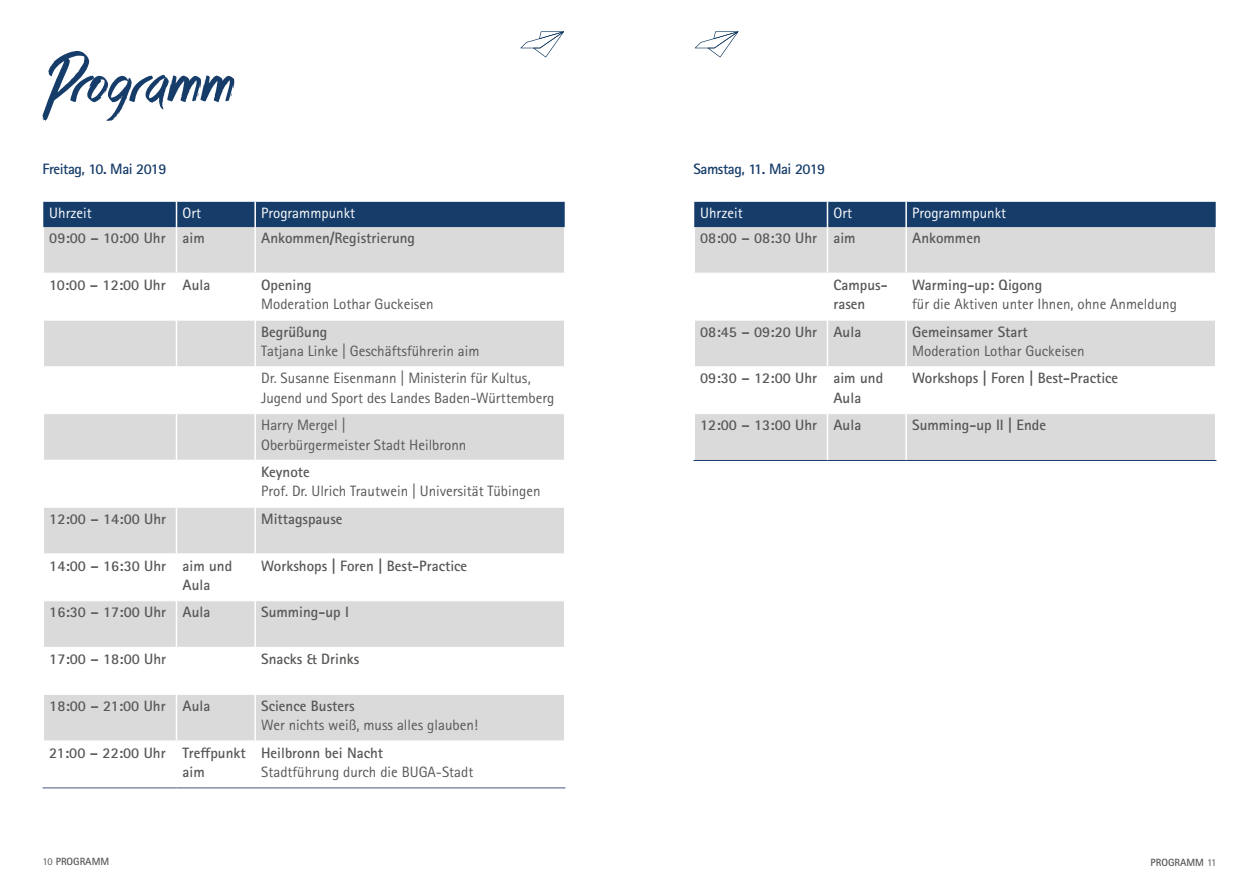
<style>
.page{position:relative;width:1259px;height:893px;background:#fff}
.page>*{position:absolute;margin:0;border:0;box-sizing:border-box;transform-origin:0 0}
.t1{font:52.5px "Morning Star";color:#163c69}
.t2{font:700 15px/19.5px "Rotis Sans Serif Pro";color:#575756}
.t3{font:15px/27.2px "Rotis Sans Serif Pro";color:#575756}
.t4{font:15px "Rotis Sans Serif Pro";color:#fff}
.t5{font:700 15px "Rotis Sans Serif Pro";letter-spacing:-.03em;color:#163c69}
.t6{font:700 10.5px "Rotis Sans Serif Pro";color:#575756}
.s1{font-weight:400}
</style>
<div class="page">
<svg style="left:520px;top:31px;width:44px;height:26px"></svg>
<svg style="left:695px;top:31px;width:43px;height:26px"></svg>
<svg style="left:44px;top:227px;width:520px;height:513px;fill:#dadada"></svg>
<div style="left:43px;top:202px;width:522px;height:25px;background:#163c69"></div>
<hr style="left:254px;top:202px;width:2px;height:25px;background:#fff">
<hr style="left:176px;top:227px;width:1px;height:46px;background:#fff">
<hr style="left:254px;top:227px;width:2px;height:46px;background:#fff">
<hr style="left:43px;top:273px;width:133px;height:1px;background:#fff">
<hr style="left:176px;top:273px;width:79px;height:1px;background:#fff">
<hr style="left:176px;top:274px;width:1px;height:46px;background:#fff">
<hr style="left:255px;top:273px;width:310px;height:1px;background:#fff">
<hr style="left:254px;top:274px;width:2px;height:46px;background:#fff">
<hr style="left:176px;top:320px;width:1px;height:46px;background:#fff">
<hr style="left:254px;top:320px;width:2px;height:46px;background:#fff">
<hr style="left:43px;top:366px;width:133px;height:2px;background:#fff">
<hr style="left:176px;top:366px;width:79px;height:2px;background:#fff">
<hr style="left:176px;top:368px;width:1px;height:45px;background:#fff">
<hr style="left:255px;top:366px;width:310px;height:2px;background:#fff">
<hr style="left:254px;top:368px;width:2px;height:45px;background:#fff">
<hr style="left:176px;top:414px;width:1px;height:46px;background:#fff">
<hr style="left:254px;top:414px;width:2px;height:46px;background:#fff">
<hr style="left:43px;top:460px;width:133px;height:1px;background:#fff">
<hr style="left:176px;top:460px;width:79px;height:1px;background:#fff">
<hr style="left:176px;top:461px;width:1px;height:46px;background:#fff">
<hr style="left:255px;top:460px;width:310px;height:1px;background:#fff">
<hr style="left:254px;top:461px;width:2px;height:46px;background:#fff">
<hr style="left:176px;top:507px;width:1px;height:46px;background:#fff">
<hr style="left:254px;top:507px;width:2px;height:46px;background:#fff">
<hr style="left:43px;top:553px;width:133px;height:2px;background:#fff">
<hr style="left:176px;top:553px;width:79px;height:2px;background:#fff">
<hr style="left:176px;top:555px;width:1px;height:46px;background:#fff">
<hr style="left:255px;top:553px;width:310px;height:2px;background:#fff">
<hr style="left:254px;top:555px;width:2px;height:46px;background:#fff">
<hr style="left:176px;top:601px;width:1px;height:46px;background:#fff">
<hr style="left:254px;top:601px;width:2px;height:46px;background:#fff">
<hr style="left:43px;top:647px;width:133px;height:1px;background:#fff">
<hr style="left:176px;top:647px;width:79px;height:1px;background:#fff">
<hr style="left:176px;top:648px;width:1px;height:46px;background:#fff">
<hr style="left:255px;top:647px;width:310px;height:1px;background:#fff">
<hr style="left:254px;top:648px;width:2px;height:46px;background:#fff">
<hr style="left:176px;top:694px;width:1px;height:46px;background:#fff">
<hr style="left:254px;top:694px;width:2px;height:46px;background:#fff">
<hr style="left:44px;top:320px;width:132px;height:1px;background:#fff">
<hr style="left:176px;top:320px;width:79px;height:1px;background:#fff">
<hr style="left:255px;top:320px;width:309px;height:1px;background:#fff">
<hr style="left:44px;top:413px;width:132px;height:1px;background:#fff">
<hr style="left:176px;top:413px;width:79px;height:1px;background:#fff">
<hr style="left:255px;top:413px;width:309px;height:1px;background:#fff">
<hr style="left:44px;top:507px;width:132px;height:1px;background:#fff">
<hr style="left:176px;top:507px;width:79px;height:1px;background:#fff">
<hr style="left:255px;top:507px;width:309px;height:1px;background:#fff">
<hr style="left:44px;top:600px;width:132px;height:1px;background:#fff">
<hr style="left:176px;top:600px;width:79px;height:1px;background:#fff">
<hr style="left:255px;top:600px;width:309px;height:1px;background:#fff">
<hr style="left:44px;top:694px;width:132px;height:1px;background:#fff">
<hr style="left:176px;top:694px;width:79px;height:1px;background:#fff">
<hr style="left:255px;top:694px;width:309px;height:1px;background:#fff">
<hr style="left:43px;top:787px;width:133px;height:1px;background:#455680">
<hr style="left:176px;top:787px;width:79px;height:1px;background:#455680">
<hr style="left:255px;top:787px;width:310px;height:1px;background:#455680">
<div style="left:694px;top:202px;width:521px;height:25px;background:#163c69"></div>
<svg style="left:695px;top:227px;width:520px;height:233px;fill:#dadada"></svg>
<hr style="left:826px;top:202px;width:2px;height:25px;background:#fff">
<hr style="left:905px;top:202px;width:2px;height:25px;background:#fff">
<hr style="left:826px;top:227px;width:2px;height:46px;background:#fff">
<hr style="left:905px;top:227px;width:2px;height:46px;background:#fff">
<hr style="left:693px;top:273px;width:134px;height:1px;background:#fff">
<hr style="left:827px;top:273px;width:79px;height:1px;background:#fff">
<hr style="left:826px;top:274px;width:2px;height:46px;background:#fff">
<hr style="left:906px;top:273px;width:310px;height:1px;background:#fff">
<hr style="left:905px;top:274px;width:2px;height:46px;background:#fff">
<hr style="left:826px;top:320px;width:2px;height:46px;background:#fff">
<hr style="left:905px;top:320px;width:2px;height:46px;background:#fff">
<hr style="left:693px;top:366px;width:134px;height:2px;background:#fff">
<hr style="left:827px;top:366px;width:79px;height:2px;background:#fff">
<hr style="left:826px;top:368px;width:2px;height:45px;background:#fff">
<hr style="left:906px;top:366px;width:310px;height:2px;background:#fff">
<hr style="left:905px;top:368px;width:2px;height:45px;background:#fff">
<hr style="left:826px;top:414px;width:2px;height:46px;background:#fff">
<hr style="left:905px;top:414px;width:2px;height:46px;background:#fff">
<hr style="left:695px;top:320px;width:132px;height:1px;background:#fff">
<hr style="left:827px;top:320px;width:79px;height:1px;background:#fff">
<hr style="left:906px;top:320px;width:309px;height:1px;background:#fff">
<hr style="left:695px;top:413px;width:132px;height:1px;background:#fff">
<hr style="left:827px;top:413px;width:79px;height:1px;background:#fff">
<hr style="left:906px;top:413px;width:309px;height:1px;background:#fff">
<hr style="left:693px;top:460px;width:134px;height:1px;background:#163c69">
<hr style="left:827px;top:460px;width:79px;height:1px;background:#163c69">
<hr style="left:906px;top:460px;width:310px;height:1px;background:#163c69">
<h1 class="t1" style="left:43px;top:36px;width:195px">Programm</h1>
<p class="t5" style="left:43px;top:160px;width:126px">Freitag, 10. Mai 2019</p>
<p class="t4" style="left:49px;top:204px;width:44px">Uhrzeit</p>
<p class="t4" style="left:182px;top:204px;width:20px">Ort</p>
<p class="t4" style="left:261px;top:204px;width:95px">Programmpunkt</p>
<p class="t2" style="left:49px;top:228px;width:157px">09:00 – 10:00 Uhr aim</p>
<p class="t2" style="left:261px;top:228px;width:155px">Ankommen/Registrierung</p>
<p class="t2" style="left:49px;top:275px;width:162px">10:00 – 12:00 Uhr Aula</p>
<p class="t2" style="left:261px;top:275px;width:52px">Opening</p>
<p class="t3" style="left:261px;top:291px;width:174px">Moderation Lothar Guckeisen</p>
<p class="t2" style="left:261px;top:322px;width:68px">Begrüßung</p>
<p class="t3" style="left:261px;top:338px;width:271px">Tatjana Linke | Geschäftsführerin aim<br>Dr. Susanne Eisenmann | Ministerin für Kultus,</p>
<p class="t3" style="left:261px;top:384px;width:295px">Jugend und Sport des Landes Baden-Württemberg<br>Harry Mergel |</p>
<p class="t3" style="left:261px;top:431px;width:207px">Oberbürgermeister Stadt Heilbronn</p>
<p class="t2" style="left:261px;top:462px;width:50px">Keynote</p>
<p class="t3" style="left:261px;top:478px;width:281px">Prof. Dr. Ulrich Trautwein | Universität Tübingen</p>
<p class="t2" style="left:49px;top:509px;width:118px">12:00 – 14:00 Uhr</p>
<p class="t2" style="left:261px;top:509px;width:83px">Mittagspause</p>
<p class="t2" style="left:182px;top:556px;width:51px;text-indent:-133px">14:00 – 16:30 Uhr aim und<br>Aula</p>
<p class="t2" style="left:261px;top:556px;width:208px">Workshops | Foren | Best-Practice</p>
<p class="t2" style="left:49px;top:602px;width:162px">16:30 – 17:00 Uhr Aula</p>
<p class="t2" style="left:261px;top:602px;width:89px">Summing-up I</p>
<p class="t2" style="left:49px;top:649px;width:118px">17:00 – 18:00 Uhr</p>
<p class="t2" style="left:261px;top:649px;width:100px">Snacks &amp; Drinks</p>
<p class="t2" style="left:49px;top:696px;width:162px">18:00 – 21:00 Uhr Aula</p>
<p class="t2" style="left:261px;top:696px;width:95px">Science Busters</p>
<p class="t3" style="left:261px;top:712px;width:218px">Wer nichts weiß, muss alles glauben!</p>
<p class="t2" style="left:182px;top:743px;width:65px;text-indent:-133px">21:00 – 22:00 Uhr Treffpunkt aim</p>
<p class="t2" style="left:261px;top:743px;width:123px">Heilbronn bei Nacht</p>
<p class="t3" style="left:261px;top:759px;width:214px">Stadtführung durch die BUGA-Stadt</p>
<p class="t6" style="left:43px;top:855px;width:68px"><span class="s1">10</span> PROGRAMM</p>
<p class="t5" style="left:693px;top:160px;width:133px">Samstag, 11. Mai 2019</p>
<p class="t4" style="left:700px;top:204px;width:44px">Uhrzeit</p>
<p class="t4" style="left:833px;top:204px;width:20px">Ort</p>
<p class="t4" style="left:912px;top:204px;width:95px">Programmpunkt</p>
<p class="t2" style="left:700px;top:228px;width:157px">08:00 – 08:30 Uhr aim</p>
<p class="t2" style="left:912px;top:228px;width:70px">Ankommen</p>
<p class="t2" style="left:833px;top:275px;width:56px">Campus&shy;rasen</p>
<p class="t2" style="left:912px;top:275px;width:131px">Warming-up: Qigong</p>
<p class="t3" style="left:912px;top:291px;width:266px">für die Aktiven unter Ihnen, ohne Anmeldung</p>
<p class="t2" style="left:700px;top:322px;width:162px">08:45 – 09:20 Uhr Aula</p>
<p class="t2" style="left:912px;top:322px;width:117px">Gemeinsamer Start</p>
<p class="t3" style="left:912px;top:338px;width:174px">Moderation Lothar Guckeisen</p>
<p class="t2" style="left:833px;top:368px;width:51px;text-indent:-133px">09:30 – 12:00 Uhr aim und<br>Aula</p>
<p class="t2" style="left:912px;top:368px;width:208px">Workshops | Foren | Best-Practice</p>
<p class="t2" style="left:700px;top:415px;width:162px">12:00 – 13:00 Uhr Aula</p>
<p class="t2" style="left:912px;top:415px;width:135px">Summing-up II | Ende</p>
<p class="t6" style="left:1150px;top:856px;width:67px">PROGRAMM <span class="s1">11</span></p>
</div>
